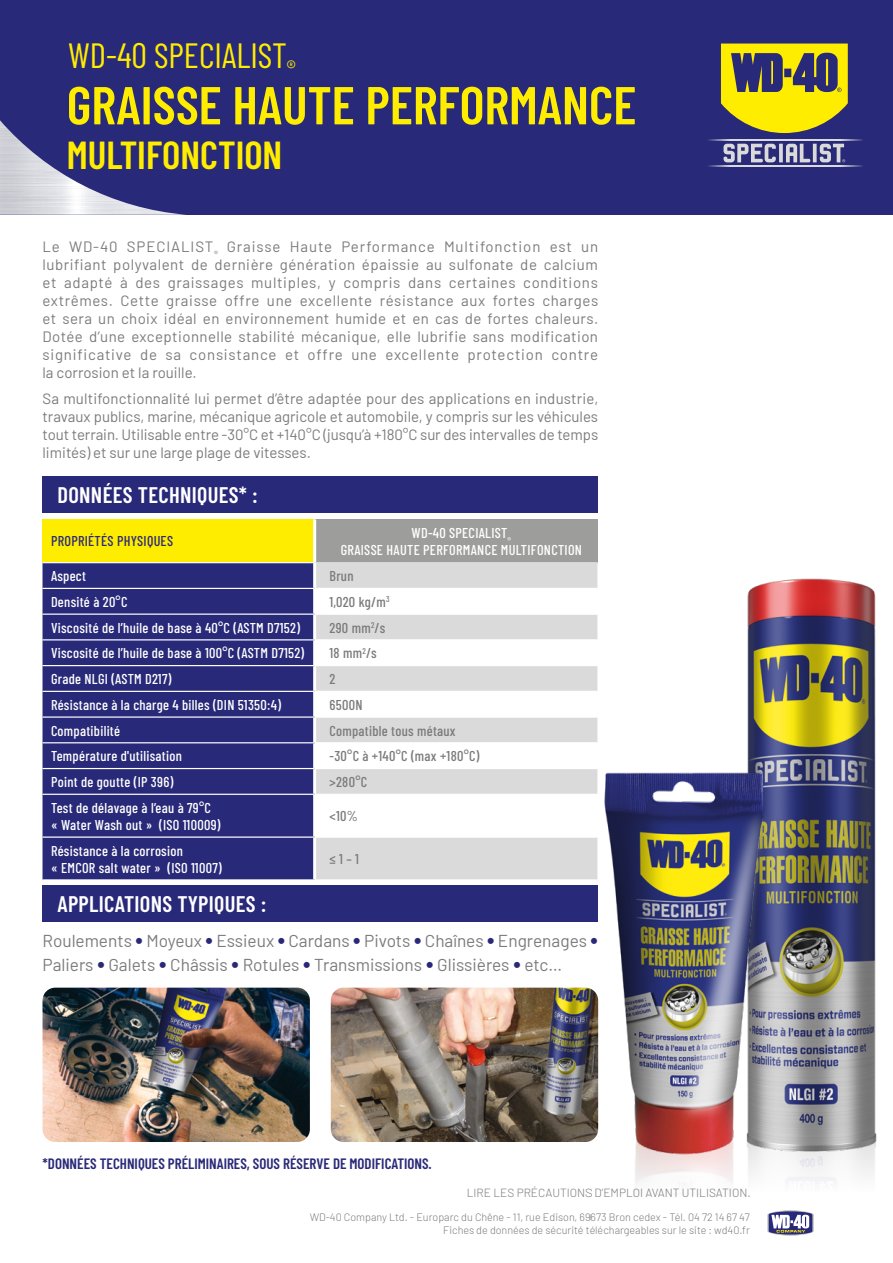
<style>
.page{position:relative;width:893px;height:1263px;background:#fff}
.page>*{position:absolute;margin:0;border:0;box-sizing:border-box;transform-origin:0 0}
.t1{font:600 53.25px "Barlow Condensed";color:#ffed00}
.t2{font:600 39px "Barlow Condensed";color:#ffed00}
.t3{font:34.95px "Barlow Condensed";color:#ffed00}
.t4{font:600 22.5px "Barlow Condensed";letter-spacing:.015em;color:#fff}
.t5{font:17.25px/24px "Barlow";color:#7c7b7b}
.t6{font:15px/18px "Barlow";color:#7c7b7b;text-align:justify}
.t7{font:600 15px "Barlow Condensed";color:#292979}
.t8{font:500 14.25px/17.1px "Barlow Condensed";letter-spacing:.02em;color:#fff}
.t9{font:500 14.25px "Barlow Condensed";letter-spacing:.02em;color:#7c7b7b}
.t10{font:500 14.25px "Barlow Condensed";letter-spacing:.02em;color:#292979}
.t11{font:300 11.85px "Barlow";color:#7c7b7b}
.t12{font:300 10.8px/12.9px "Barlow";color:#7c7b7b;text-align:right}
.s1{font-size:25.8px;color:#292979}
</style>
<div class="page">
<div style="left:43px;top:476px;width:555px;height:36px;background:#292979"></div>
<div style="left:43px;top:886px;width:555px;height:36px;background:#292979"></div>
<div style="left:43px;top:519px;width:272px;height:44px;background:#ffed00"></div>
<div style="left:315px;top:519px;width:282px;height:44px;background:#9d9d9c"></div>
<div style="left:43px;top:563px;width:270px;height:316px;background:#292979"></div>
<svg style="left:316px;top:563px;width:281px;height:316px;fill:#dadada"></svg>
<svg style="left:316px;top:589px;width:281px;height:76px"></svg>
<hr style="left:43px;top:768px;width:272px;height:1px;background:#fff">
<hr style="left:43px;top:836px;width:272px;height:2px;background:#fff">
<hr style="left:43px;top:588px;width:272px;height:1px;background:#fff">
<hr style="left:43px;top:639px;width:272px;height:1px;background:#fff">
<hr style="left:43px;top:742px;width:272px;height:1px;background:#fff">
<hr style="left:313px;top:519px;width:3px;height:44px;background:#fff">
<hr style="left:43px;top:562px;width:270px;height:1px;background:#fff">
<hr style="left:43px;top:613px;width:272px;height:2px;background:#fff">
<hr style="left:43px;top:665px;width:272px;height:1px;background:#fff">
<hr style="left:43px;top:691px;width:272px;height:1px;background:#fff">
<hr style="left:43px;top:716px;width:272px;height:2px;background:#fff">
<hr style="left:43px;top:794px;width:272px;height:1px;background:#fff">
<hr style="left:316px;top:562px;width:281px;height:1px;background:#dadada">
<hr style="left:315px;top:768px;width:282px;height:1px;background:#fff">
<hr style="left:315px;top:794px;width:282px;height:1px;background:#fff">
<hr style="left:315px;top:836px;width:282px;height:2px;background:#fff">
<hr style="left:315px;top:716px;width:282px;height:2px;background:#fff">
<hr style="left:315px;top:742px;width:282px;height:1px;background:#fff">
<hr style="left:315px;top:588px;width:282px;height:1px;background:#fff">
<hr style="left:315px;top:613px;width:282px;height:2px;background:#fff">
<hr style="left:315px;top:639px;width:282px;height:1px;background:#fff">
<hr style="left:315px;top:665px;width:282px;height:1px;background:#fff">
<hr style="left:315px;top:691px;width:282px;height:1px;background:#fff">
<img style="left:43px;top:988px;width:267px;height:154px">
<img style="left:331px;top:988px;width:260px;height:154px">
<div style="left:0;top:0;width:893px;height:215px;background:#292979"></div>
<svg style="left:708px;top:165px;width:155px;height:2px"></svg>
<svg style="left:708px;top:139px;width:155px;height:2px"></svg>
<svg style="left:723px;top:144px;width:122px;height:18px"></svg>
<svg style="left:721px;top:44px;width:127px;height:89px"></svg>
<img style="left:0;top:120px;width:186px;height:95px">
<img style="left:783px;top:1160px;width:92px;height:76px">
<img style="left:747px;top:578px;width:130px;height:582px">
<img style="left:635px;top:1178px;width:148px;height:58px">
<img style="left:591px;top:735px;width:192px;height:443px">
<h3 class="t3" style="left:68px;top:31px;width:229px">WD-40 SPECIALIST<sub>®</sub></h3>
<h3 class="t3" style="left:73px;top:34px;width:229px">WD-40 SPECIALIST<sub>®</sub></h3>
<h1 class="t1" style="left:67px;top:67px;width:571px">GRAISSE HAUTE PERFORMANCE</h1>
<h2 class="t2" style="left:67px;top:128px;width:217px">MULTIFONCTION</h2>
<p class="t6" style="left:43px;top:236px;width:557px">Le WD-40 SPECIALIST<sub>®</sub> Graisse Haute Performance Multifonction est un lubrifiant polyvalent de dernière génération épaissie au sulfonate de calcium et adapté à des graissages multiples, y compris dans certaines conditions extrêmes. Cette graisse offre une excellente résistance aux fortes charges et sera un choix idéal en environnement humide et en cas de fortes chaleurs.<br>Dotée d’une exceptionnelle stabilité mécanique, elle lubrifie sans modification significative de sa consistance et offre une excellente protection contre la corrosion et la rouille.</p>
<p class="t6" style="left:43px;top:389px;width:557px">Sa multifonctionnalité lui permet d’être adaptée pour des applications en industrie, travaux publics, marine, mécanique agricole et automobile, y compris sur les véhicules tout terrain. Utilisable entre -30°C et +140°C (jusqu’à +180°C sur des intervalles de temps limités) et sur une large plage de vitesses.</p>
<h3 class="t4" style="left:57px;top:479px;width:202px">DONNÉES TECHNIQUES* :</h3>
<p class="t10" style="left:51px;top:531px;width:124px">PROPRIÉTÉS PHYSIQUES</p>
<p class="t8" style="left:341px;top:523px;width:243px;text-align:center">WD-40 SPECIALIST<sub>®<br></sub>GRAISSE HAUTE PERFORMANCE MULTIFONCTION</p>
<p class="t8" style="left:51px;top:566px;width:36px">Aspect</p>
<p class="t9" style="left:330px;top:566px;width:25px">Brun</p>
<p class="t8" style="left:51px;top:592px;width:78px">Densité à 20°C</p>
<p class="t9" style="left:330px;top:592px;width:62px">1,020 kg/m<sup>3</sup></p>
<p class="t8" style="left:51px;top:618px;width:251px">Viscosité de l’huile de base à 40°C (ASTM D7152)</p>
<p class="t9" style="left:330px;top:617px;width:57px">290 mm<sup>2</sup>/s</p>
<p class="t8" style="left:51px;top:644px;width:255px">Viscosité de l’huile de base à 100°C (ASTM D7152)</p>
<p class="t9" style="left:330px;top:643px;width:49px">18 mm<sup>2</sup>/s</p>
<p class="t8" style="left:51px;top:669px;width:122px">Grade NLGI (ASTM D217)</p>
<p class="t9" style="left:330px;top:669px;width:7px">2</p>
<p class="t8" style="left:51px;top:695px;width:231px">Résistance à la charge 4 billes (DIN 51350:4)</p>
<p class="t9" style="left:330px;top:694px;width:34px">6500N</p>
<p class="t8" style="left:51px;top:721px;width:71px">Compatibilité</p>
<p class="t9" style="left:330px;top:720px;width:128px">Compatible tous métaux</p>
<p class="t8" style="left:51px;top:747px;width:132px">Température d'utilisation</p>
<p class="t9" style="left:330px;top:746px;width:151px">-30°C à +140°C (max +180°C)</p>
<p class="t8" style="left:51px;top:772px;width:124px">Point de goutte (IP 396)</p>
<p class="t9" style="left:330px;top:772px;width:39px">&gt;280°C</p>
<p class="t8" style="left:51px;top:798px;width:171px">Test de délavage à l’eau à 79°C « Water Wash out » (ISO 110009)</p>
<p class="t9" style="left:330px;top:806px;width:30px">&lt;10%</p>
<p class="t8" style="left:51px;top:841px;width:172px">Résistance à la corrosion<br>« EMCOR salt water » (ISO 11007)</p>
<p class="t9" style="left:330px;top:849px;width:31px">≤ 1 – 1</p>
<h3 class="t4" style="left:57px;top:888px;width:211px">APPLICATIONS TYPIQUES :</h3>
<p class="t5" style="left:43px;top:927px;width:557px">Roulements <span class="s1">•</span> Moyeux <span class="s1">•</span> Essieux <span class="s1">•</span> Cardans <span class="s1">•</span> Pivots <span class="s1">•</span> Chaînes <span class="s1">•</span> Engrenages <span class="s1">•<br></span>Paliers <span class="s1">•</span> Galets <span class="s1">•</span> Châssis <span class="s1">•</span> Rotules <span class="s1">•</span> Transmissions <span class="s1">•</span> Glissières <span class="s1">•</span> etc…</p>
<p class="t7" style="left:43px;top:1153px;width:391px">*DONNÉES TECHNIQUES PRÉLIMINAIRES, SOUS RÉSERVE DE MODIFICATIONS.</p>
<p class="t11" style="left:462px;top:1181px;width:285px">LIRE LES PRÉCAUTIONS D’EMPLOI AVANT UTILISATION.</p>
<p class="t12" style="left:305px;top:1207px;width:442px">WD-40 Company Ltd. - Europarc du Chêne - 11, rue Edison, 69673 Bron cedex - Tél. 04 72 14 67 47<br>Fiches de données de sécurité téléchargeables sur le site : wd40.fr</p>
<p class="t11" style="left:467px;top:1184px;width:285px">LIRE LES PRÉCAUTIONS D’EMPLOI AVANT UTILISATION.</p>
<p class="t12" style="left:310px;top:1210px;width:442px">WD-40 Company Ltd. - Europarc du Chêne - 11, rue Edison, 69673 Bron cedex - Tél. 04 72 14 67 47<br>Fiches de données de sécurité téléchargeables sur le site : wd40.fr</p>
</div>
